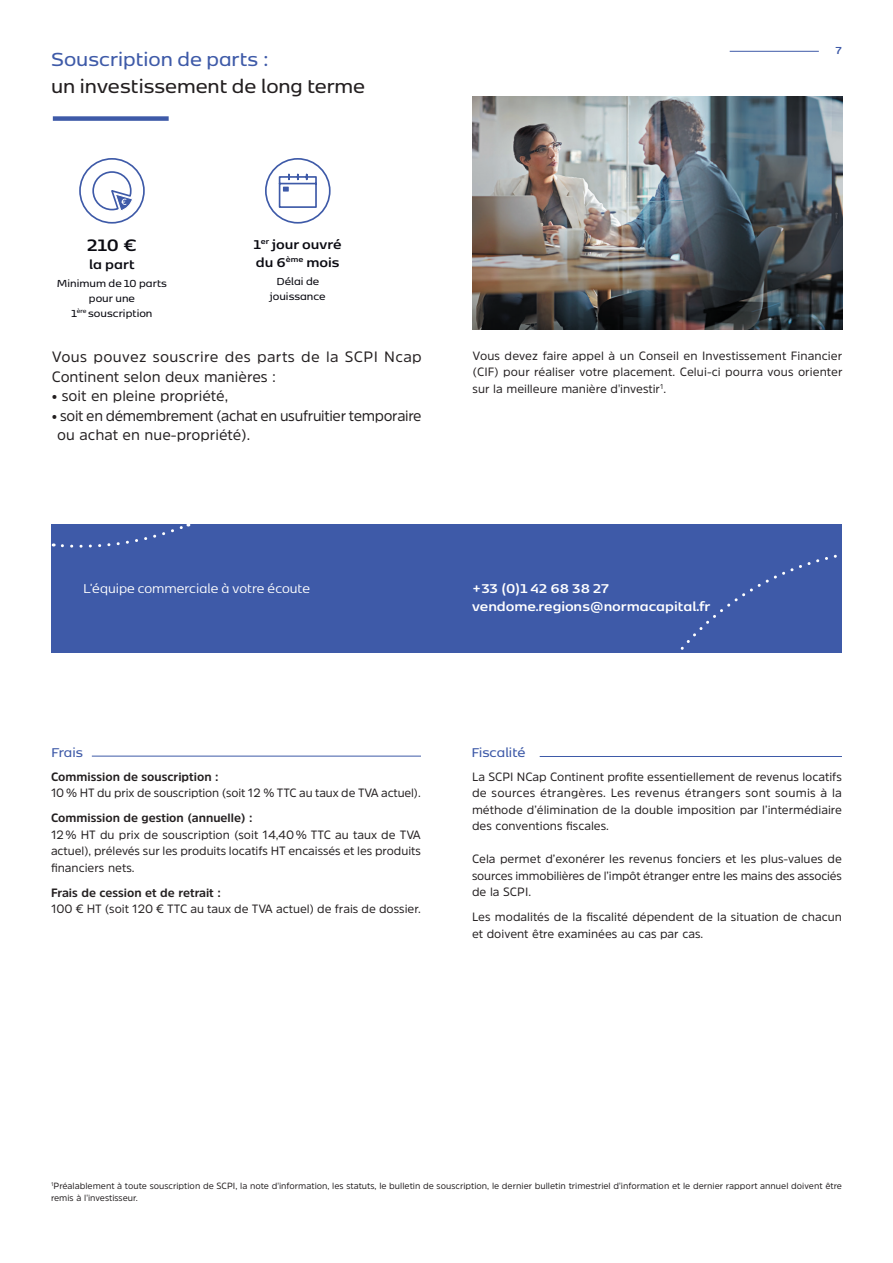
<style>
.page{position:relative;width:893px;height:1263px;background:#fff}
.page>*{position:absolute;margin:0;border:0;box-sizing:border-box;transform-origin:0 0}
.t1{font:600 22.35px/26.7px "Kobenhavn Sans";color:#231f20}
.t2{font:700 19.5px "Kobenhavn Sans";color:#0b0b12}
.t3{font:15px/19.5px "Amsi Pro";color:#231f20}
.t4{font:15px/19.5px "Amsi Pro";letter-spacing:-.02em;color:#231f20}
.t5{font:700 15px "Kobenhavn Sans";color:#fff}
.t6{font:15px "Kobenhavn Sans";color:#fff}
.t7{font:700 15px/18px "Kobenhavn Sans";color:#0b0b12}
.t8{font:600 15px "Kobenhavn Sans";color:#3e5aa8}
.t9{font:12px/16.5px "Amsi Pro";color:#231f20;text-align:justify}
.t10{font:700 12px "Amsi Pro";color:#231f20}
.t11{font:600 12px/15px "Kobenhavn Sans";color:#0b0b12;text-align:center}
.t12{font:700 12px "Kobenhavn Sans";color:#3e5aa8}
.t13{font:9px/12px "Amsi Pro";color:#231f20}
.s1{color:#3e5aa8}
</style>
<div class="page">
<hr style="left:730px;top:51px;width:89px;height:1px;background:#3e5aa8">
<hr style="left:92px;top:756px;width:329px;height:1px;background:#3e5aa8">
<hr style="left:540px;top:756px;width:302px;height:1px;background:#3e5aa8">
<div style="left:53px;top:116px;width:116px;height:5px;background:#3e5aa8"></div>
<div style="left:51px;top:524px;width:791px;height:128px;background:#3e5aa8"></div>
<svg style="left:666px;top:554px;width:176px;height:99px"></svg>
<svg style="left:53px;top:524px;width:136px;height:24px"></svg>
<div style="left:265px;top:158px;width:66px;height:66px;border:2px solid #3e5aa8;border-radius:50%"></div>
<svg style="left:278px;top:173px;width:39px;height:35px"></svg>
<div style="left:79px;top:158px;width:66px;height:66px;border:2px solid #3e5aa8;border-radius:50%"></div>
<svg style="left:92px;top:171px;width:40px;height:40px"></svg>
<img style="left:472px;top:97px;width:371px;height:232px">
<p class="t1" style="left:51px;top:44px;width:316px"><span class="s1">Souscription de parts :<br></span>un investissement de long terme</p>
<p class="t12" style="left:836px;top:42px;width:7px">7</p>
<p class="t2" style="left:87px;top:231px;width:51px">210 €</p>
<p class="t7" style="left:89px;top:254px;width:47px">la part</p>
<p class="t11" style="left:57px;top:275px;width:112px">Minimum de 10 parts pour une<br>1<sup>ère</sup> souscription</p>
<p class="t7" style="left:254px;top:234px;width:89px">1<sup>er</sup> jour ouvré du 6<sup>ème</sup> mois</p>
<p class="t11" style="left:270px;top:272px;width:57px">Délai de jouissance</p>
<p class="t3" style="left:52px;top:347px;width:372px">Vous pouvez souscrire des parts de la SCPI Ncap<br>Continent selon deux manières :</p>
<p class="t3" style="left:52px;top:386px;width:178px">• soit en pleine propriété,</p>
<p class="t4" style="left:57px;top:405px;width:366px;text-indent:-6px">• soit en démembrement (achat en usufruitier temporaire ou achat en nue-propriété).</p>
<p class="t9" style="left:473px;top:347px;width:372px">Vous devez faire appel à un Conseil en Investissement Financier (CIF) pour réaliser votre placement. Celui-ci pourra vous orienter sur la meilleure manière d'investir<sup>1</sup>.</p>
<p class="t6" style="left:83px;top:578px;width:228px">L'équipe commerciale à votre écoute</p>
<p class="t5" style="left:472px;top:577px;width:138px">+33 (0)1 42 68 38 27</p>
<p class="t5" style="left:472px;top:595px;width:240px">vendome.regions@normacapital.fr</p>
<p class="t8" style="left:51px;top:741px;width:34px">Frais</p>
<p class="t8" style="left:471px;top:741px;width:56px">Fiscalité</p>
<p class="t10" style="left:51px;top:768px;width:169px">Commission de souscription :</p>
<p class="t9" style="left:51px;top:784px;width:371px">10 % HT du prix de souscription (soit 12 % TTC au taux de TVA actuel).</p>
<p class="t10" style="left:51px;top:810px;width:203px">Commission de gestion (annuelle) :</p>
<p class="t9" style="left:51px;top:826px;width:371px">12% HT du prix de souscription (soit 14,40% TTC au taux de TVA actuel), prélevés sur les produits locatifs HT encaissés et les produits financiers nets.</p>
<p class="t10" style="left:51px;top:884px;width:171px">Frais de cession et de retrait :</p>
<p class="t9" style="left:51px;top:900px;width:371px">100 € HT (soit 120 € TTC au taux de TVA actuel) de frais de dossier.</p>
<p class="t9" style="left:472px;top:768px;width:371px">La SCPI NCap Continent profite essentiellement de revenus locatifs de sources étrangères. Les revenus étrangers sont soumis à la méthode d’élimination de la double imposition par l’intermédiaire des conventions fiscales.</p>
<p class="t9" style="left:472px;top:850px;width:371px">Cela permet d’exonérer les revenus fonciers et les plus-values de sources immobilières de l’impôt étranger entre les mains des associés de la SCPI.</p>
<p class="t9" style="left:472px;top:908px;width:371px">Les modalités de la fiscalité dépendent de la situation de chacun et doivent être examinées au cas par cas.</p>
<p class="t13" style="left:51px;top:1180px;width:792px"><sup>1</sup>Préalablement à toute souscription de SCPI, la note d'information, les statuts, le bulletin de souscription, le dernier bulletin trimestriel d'information et le dernier rapport annuel doivent être remis à l'investisseur.</p>
</div>
